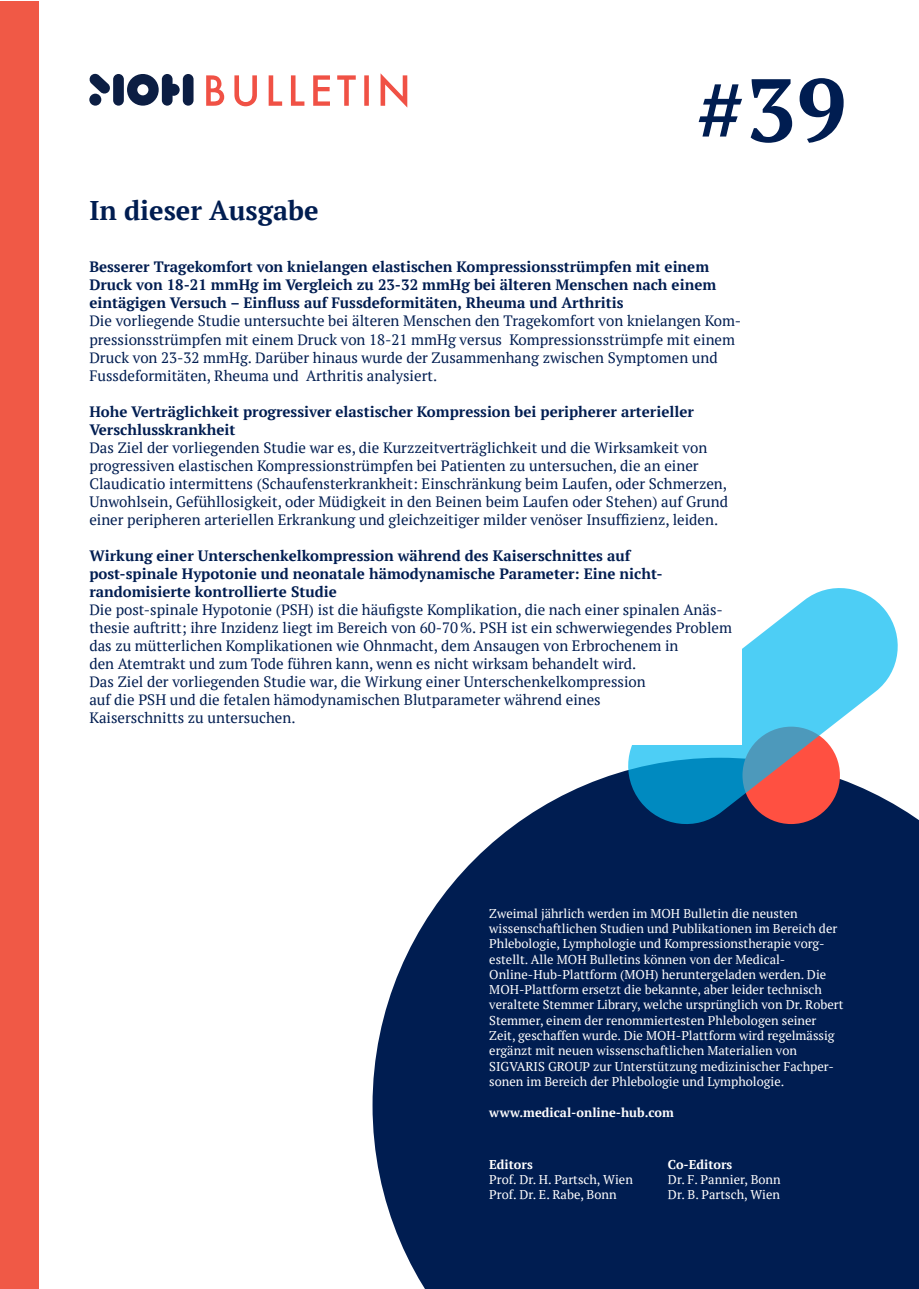
<style>
.page{position:relative;width:919px;height:1289px;background:#fff}
.page>*{position:absolute;margin:0;border:0;box-sizing:border-box;transform-origin:0 0}
.t1{font:700 89.25px "PT Serif";color:#001d51}
.t2{font:700 27px "PT Serif";color:#001d51}
.Fliesstext{font:15px/18px "PT Serif";color:#001d51}
.Fliesstext-2{font:700 15px/18px "PT Serif";color:#001d51}
.t3{font:12.75px/15.3px "PT Serif";color:#fff}
.t4{font:700 12.75px "PT Serif";color:#fff}
</style>
<div class="page">
<div style="left:0;top:2px;width:39px;height:1286px;background:#f05946"></div>
<svg style="left:372px;top:772px;width:546px;height:516px;background:#183261"></svg>
<svg style="left:206px;top:73px;width:201px;height:34px"></svg>
<div style="left:162px;top:74px;width:10px;height:32px;background:#0c1e43;border-radius:5px"></div>
<div style="left:183px;top:74px;width:10px;height:32px;background:#0c1e43;border-radius:5px"></div>
<div style="left:168px;top:84px;width:12px;height:12px;background:#0c1e43;border-radius:50%"></div>
<div style="left:113px;top:74px;width:11px;height:32px;background:#0c1e43;border-radius:5px"></div>
<svg style="left:89px;top:73px;width:21px;height:21px"></svg>
<div style="left:89px;top:94px;width:12px;height:12px;background:#0c1e43;border-radius:50%"></div>
<svg style="left:127px;top:74px;width:32px;height:32px"></svg>
<svg style="left:620px;top:588px;width:285px;height:243px"></svg>
<div style="left:89px;top:257px;width:652px;height:487px;background:#fff"></div>
<h2 class="t2" style="left:89px;top:193px;width:231px">In dieser Ausgabe</h2>
<h1 class="t1" style="left:695px;top:50px;width:153px">#39</h1>
<p class="Fliesstext-2" style="left:89px;top:258px;width:628px">Besserer Tragekomfort von knielangen elastischen Kompressionsstrümpfen mit einem<br>Druck von 18-21 mmHg im Vergleich zu 23-32 mmHg bei älteren Menschen nach einem eintägigen Versuch – Einfluss auf Fussdeformitäten, Rheuma und Arthritis</p>
<p class="Fliesstext" style="left:89px;top:312px;width:653px">Die vorliegende Studie untersuchte bei älteren Menschen den Tragekomfort von knielangen Kom&shy;pressionsstrümpfen mit einem Druck von 18-21 mmHg versus Kompressionsstrümpfe mit einem Druck von 23-32 mmHg. Darüber hinaus wurde der Zusammenhang zwischen Symptomen und Fussdeformitäten, Rheuma und Arthritis analysiert.</p>
<p class="Fliesstext-2" style="left:89px;top:402px;width:606px">Hohe Verträglichkeit progressiver elastischer Kompression bei peripherer arterieller<br>Verschlusskrankheit</p>
<p class="Fliesstext" style="left:89px;top:438px;width:640px">Das Ziel der vorliegenden Studie war es, die Kurzzeitverträglichkeit und die Wirksamkeit von progressiven elastischen Kompressionstrümpfen bei Patienten zu untersuchen, die an einer Claudicatio intermittens (Schaufensterkrankheit: Einschränkung beim Laufen, oder Schmerzen, Unwohlsein, Gefühllosigkeit, oder Müdigkeit in den Beinen beim Laufen oder Stehen) auf Grund einer peripheren arteriellen Erkrankung und gleichzeitiger milder venöser Insuffizienz, leiden.</p>
<p class="Fliesstext-2" style="left:89px;top:546px;width:574px">Wirkung einer Unterschenkelkompression während des Kaiserschnittes auf post-spinale Hypotonie und neonatale hämodynamische Parameter: Eine nicht&shy;randomisierte kontrollierte Studie</p>
<p class="Fliesstext" style="left:89px;top:600px;width:644px">Die post-spinale Hypotonie (PSH) ist die häufigste Komplikation, die nach einer spinalen Anäs&shy;thesie auftritt; ihre Inzidenz liegt im Bereich von 60-70%. PSH ist ein schwerwiegendes Problem das zu mütterlichen Komplikationen wie Ohnmacht, dem Ansaugen von Erbrochenem in<br>den Atemtrakt und zum Tode führen kann, wenn es nicht wirksam behandelt wird.<br>Das Ziel der vorliegenden Studie war, die Wirkung einer Unterschenkelkompression<br>auf die PSH und die fetalen hämodynamischen Blutparameter während eines<br>Kaiserschnitts zu untersuchen.</p>
<p class="t3" style="left:489px;top:905px;width:355px">Zweimal jährlich werden im MOH Bulletin die neusten wissenschaftlichen Studien und Publikationen im Bereich der Phlebologie, Lymphologie und Kompressionstherapie vorg&shy;estellt. Alle MOH Bulletins können von der Medical-Online-Hub-Plattform (MOH) heruntergeladen werden. Die MOH-Plattform ersetzt die bekannte, aber leider technisch veraltete Stemmer Library, welche ursprünglich von Dr. Robert Stemmer, einem der renommiertesten Phlebologen seiner Zeit, geschaffen wurde. Die MOH-Plattform wird regelmässig ergänzt mit neuen wissenschaftlichen Materialien von SIGVARIS GROUP zur Unterstützung medizinischer Fachper&shy;sonen im Bereich der Phlebologie und Lymphologie.</p>
<p class="t4" style="left:489px;top:1103px;width:186px">www.medical-online-hub.com</p>
<p class="t4" style="left:489px;top:1155px;width:45px">Editors</p>
<p class="t3" style="left:489px;top:1171px;width:145px">Prof. Dr. H. Partsch, Wien<br>Prof. Dr. E. Rabe, Bonn</p>
<p class="t4" style="left:668px;top:1155px;width:66px">Co-Editors</p>
<p class="t3" style="left:668px;top:1171px;width:114px">Dr. F. Pannier, Bonn<br>Dr. B. Partsch, Wien</p>
</div>
